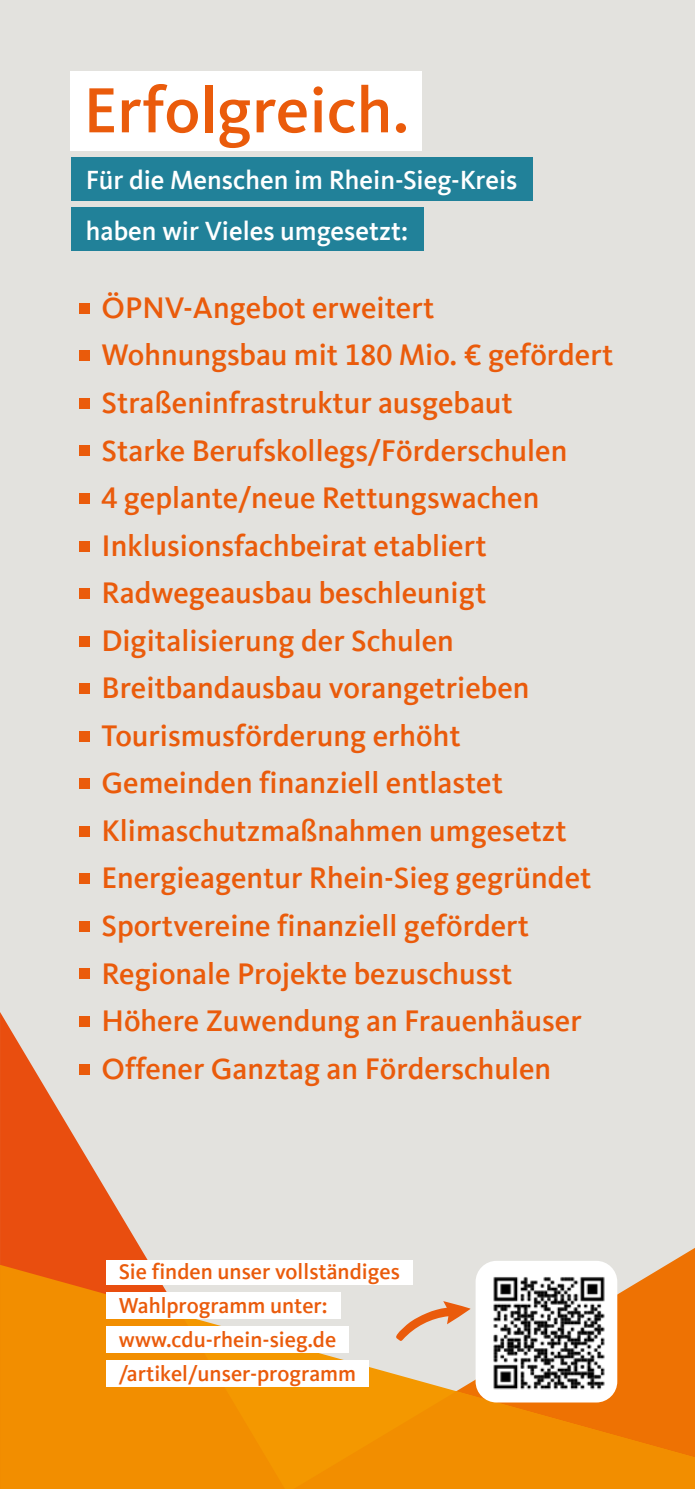
<style>
.page{position:relative;width:695px;height:1489px;background:#fff}
.page>*{position:absolute;margin:0;border:0;box-sizing:border-box;transform-origin:0 0}
.t1{font:66px "CDU Kievit Tab";color:#ea5b0b}
.t2{font:30.5px/47.5px "CDU Kievit Tab";color:#ea5b0b}
.t3{font:27px/50.5px "Kievit Offc";color:#fff}
.t4{font:22.25px/33.8px "CDU Kievit Tab";color:#ea5b0b}
</style>
<div class="page">
<div style="left:0;top:0;width:694px;height:1488px;background:#e3e2de"></div>
<div style="left:71px;top:71px;width:351px;height:79px;background:#fff"></div>
<div style="left:71px;top:157px;width:461px;height:44px;background:#218199"></div>
<div style="left:71px;top:208px;width:352px;height:43px;background:#218199"></div>
<div style="left:79px;top:303px;width:10px;height:10px;background:#ea5b0b"></div>
<div style="left:79px;top:351px;width:10px;height:10px;background:#ea5b0b"></div>
<div style="left:79px;top:398px;width:10px;height:10px;background:#ea5b0b"></div>
<div style="left:79px;top:446px;width:10px;height:10px;background:#ea5b0b"></div>
<div style="left:79px;top:493px;width:10px;height:10px;background:#ea5b0b"></div>
<div style="left:79px;top:541px;width:10px;height:10px;background:#ea5b0b"></div>
<div style="left:79px;top:588px;width:10px;height:11px;background:#ea5b0b"></div>
<div style="left:79px;top:636px;width:10px;height:10px;background:#ea5b0b"></div>
<div style="left:79px;top:683px;width:10px;height:11px;background:#ea5b0b"></div>
<div style="left:79px;top:731px;width:10px;height:10px;background:#ea5b0b"></div>
<div style="left:79px;top:778px;width:10px;height:11px;background:#ea5b0b"></div>
<div style="left:79px;top:826px;width:10px;height:10px;background:#ea5b0b"></div>
<div style="left:79px;top:873px;width:10px;height:11px;background:#ea5b0b"></div>
<div style="left:79px;top:921px;width:10px;height:10px;background:#ea5b0b"></div>
<div style="left:79px;top:968px;width:10px;height:11px;background:#ea5b0b"></div>
<svg style="left:289px;top:1264px;width:405px;height:127px"></svg>
<svg style="left:0;top:1012px;width:148px;height:252px;fill:#e85212"></svg>
<svg style="left:0;top:1264px;width:289px;height:224px;background:#f18f0a"></svg>
<svg style="left:282px;top:1391px;width:412px;height:97px;background:#f18b00"></svg>
<div style="left:475px;top:1260px;width:142px;height:142px;background:#fff;border-radius:21px"></div>
<img style="left:493px;top:1277px;width:112px;height:113px">
<svg style="left:396px;top:1300px;width:74px;height:39px"></svg>
<div style="left:106px;top:1260px;width:306px;height:25px;background:#fff"></div>
<div style="left:106px;top:1292px;width:234px;height:26px;background:#fff"></div>
<div style="left:106px;top:1326px;width:243px;height:26px;background:#fff"></div>
<div style="left:106px;top:1360px;width:263px;height:26px;background:#fff"></div>
<h1 class="t1" style="left:83px;top:72px;width:327px">Erfolgreich.</h1>
<p class="t3" style="left:86px;top:155px;width:433px">FŸr die Menschen im Rhein-Sieg-Kreis haben wir Vieles umgesetzt:</p>
<p class="t2" style="left:101px;top:284px;width:513px">ÖPNV-Angebot erweitert Wohnungsbau mit 180 Mio. € gefördert Straßeninfrastruktur ausgebaut<br>Starke Berufskollegs/Förderschulen<br>4 geplante/neue Rettungswachen Inklusionsfachbeirat etabliert Radwegeausbau beschleunigt Digitalisierung der Schulen Breitbandausbau vorangetrieben Tourismusförderung erhöht Gemeinden finanziell entlastet Klimaschutzmaßnahmen umgesetzt Energieagentur Rhein-Sieg gegründet Sportvereine finanziell gefördert Regionale Projekte bezuschusst Höhere Zuwendung an Frauenhäuser Offener Ganztag an Förderschulen</p>
<p class="t4" style="left:119px;top:1254px;width:283px">Sie finden unser vollständiges<br>Wahlprogramm unter: www.cdu-rhein-sieg.de /artikel/unser-programm</p>
</div>
